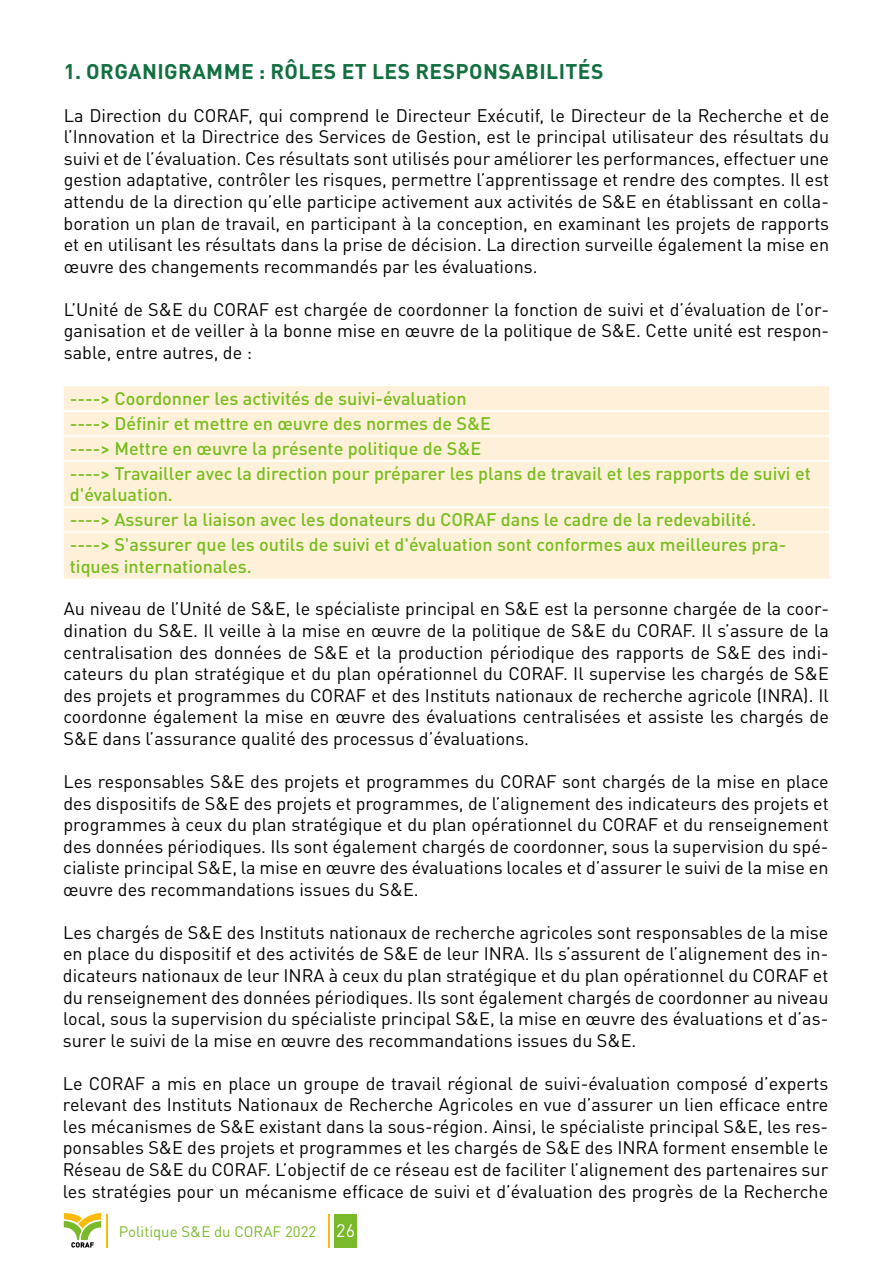
<style>
.page{position:relative;width:893px;height:1263px;background:#fff}
.page>*{position:absolute;margin:0;border:0;box-sizing:border-box;transform-origin:0 0}
.t1{font:700 21px "DIN Pro";letter-spacing:.02em;color:#127040}
.t2{font:18px/21.6px "DIN Pro";color:#000;text-align:justify}
.t3{font:500 18px/24.9px "DIN Pro";color:#78bd1f}
.t4{font:15px "DIN Pro";color:#7ab929}
.s1{font-size:18px;color:#fff}
</style>
<div class="page">
<svg style="left:64px;top:1213px;width:37px;height:34px"></svg>
<hr style="left:106px;top:1214px;width:2px;height:34px;background:#fbba07">
<hr style="left:328px;top:1214px;width:2px;height:34px;background:#fbba07">
<div style="left:334px;top:1214px;width:23px;height:34px;background:#7ab929"></div>
<div style="left:64px;top:386px;width:765px;height:192px;background:#fff1d9"></div>
<hr style="left:64px;top:410px;width:765px;height:2px;background:#fff">
<hr style="left:64px;top:435px;width:765px;height:2px;background:#fff">
<hr style="left:64px;top:460px;width:765px;height:2px;background:#fff">
<hr style="left:64px;top:506px;width:765px;height:2px;background:#fff">
<hr style="left:64px;top:531px;width:765px;height:2px;background:#fff">
<p class="t1" style="left:64px;top:54px;width:541px">1. ORGANIGRAMME : RÔLES ET LES RESPONSABILITÉS</p>
<p class="t2" style="left:64px;top:103px;width:767px">La Direction du CORAF, qui comprend le Directeur Exécutif, le Directeur de la Recherche et de l’Innovation et la Directrice des Services de Gestion, est le principal utilisateur des résultats du suivi et de l’évaluation. Ces résultats sont utilisés pour améliorer les performances, effectuer une gestion adaptative, contrôler les risques, permettre l’apprentissage et rendre des comptes. Il est attendu de la direction qu’elle participe activement aux activités de S&amp;E en établissant en colla&shy;boration un plan de travail, en participant à la conception, en examinant les projets de rapports et en utilisant les résultats dans la prise de décision. La direction surveille également la mise en œuvre des changements recommandés par les évaluations.</p>
<p class="t2" style="left:64px;top:297px;width:767px">L’Unité de S&amp;E du CORAF est chargée de coordonner la fonction de suivi et d’évaluation de l’or&shy;ganisation et de veiller à la bonne mise en œuvre de la politique de S&amp;E. Cette unité est respon&shy;sable, entre autres, de :</p>
<p class="t3" style="left:70px;top:384px;width:743px">----&gt; Coordonner les activités de suivi-évaluation<br>----&gt; Définir et mettre en œuvre des normes de S&amp;E<br>----&gt; Mettre en œuvre la présente politique de S&amp;E<br>----&gt; Travailler avec la direction pour préparer les plans de travail et les rapports de suivi et</p>
<p class="t3" style="left:70px;top:480px;width:718px">d'évaluation.<br>----&gt; Assurer la liaison avec les donateurs du CORAF dans le cadre de la redevabilité. ----&gt; S'assurer que les outils de suivi et d'évaluation sont conformes aux meilleures pra-</p>
<p class="t3" style="left:70px;top:552px;width:183px">tiques internationales.</p>
<p class="t2" style="left:63px;top:596px;width:767px">Au niveau de l’Unité de S&amp;E, le spécialiste principal en S&amp;E est la personne chargée de la coor&shy;dination du S&amp;E. Il veille à la mise en œuvre de la politique de S&amp;E du CORAF. Il s’assure de la centralisation des données de S&amp;E et la production périodique des rapports de S&amp;E des indi&shy;cateurs du plan stratégique et du plan opérationnel du CORAF. Il supervise les chargés de S&amp;E des projets et programmes du CORAF et des Instituts nationaux de recherche agricole (INRA). Il coordonne également la mise en œuvre des évaluations centralisées et assiste les chargés de S&amp;E dans l’assurance qualité des processus d’évaluations.</p>
<p class="t2" style="left:63px;top:769px;width:767px">Les responsables S&amp;E des projets et programmes du CORAF sont chargés de la mise en place des dispositifs de S&amp;E des projets et programmes, de l’alignement des indicateurs des projets et programmes à ceux du plan stratégique et du plan opérationnel du CORAF et du renseignement des données périodiques. Ils sont également chargés de coordonner, sous la supervision du spé&shy;cialiste principal S&amp;E, la mise en œuvre des évaluations locales et d’assurer le suivi de la mise en œuvre des recommandations issues du S&amp;E.</p>
<p class="t2" style="left:63px;top:920px;width:767px">Les chargés de S&amp;E des Instituts nationaux de recherche agricoles sont responsables de la mise en place du dispositif et des activités de S&amp;E de leur INRA. Ils s’assurent de l’alignement des in&shy;dicateurs nationaux de leur INRA à ceux du plan stratégique et du plan opérationnel du CORAF et du renseignement des données périodiques. Ils sont également chargés de coordonner au niveau local, sous la supervision du spécialiste principal S&amp;E, la mise en œuvre des évaluations et d’as&shy;surer le suivi de la mise en œuvre des recommandations issues du S&amp;E.</p>
<p class="t2" style="left:63px;top:1070px;width:767px">Le CORAF a mis en place un groupe de travail régional de suivi-évaluation composé d’experts relevant des Instituts Nationaux de Recherche Agricoles en vue d’assurer un lien efficace entre les mécanismes de S&amp;E existant dans la sous-région. Ainsi, le spécialiste principal S&amp;E, les res&shy;ponsables S&amp;E des projets et programmes et les chargés de S&amp;E des INRA forment ensemble le Réseau de S&amp;E du CORAF. L’objectif de ce réseau est de faciliter l’alignement des partenaires sur les stratégies pour un mécanisme efficace de suivi et d’évaluation des progrès de la Recherche</p>
<p class="t4" style="left:119px;top:1219px;width:238px">Politique S&amp;E du CORAF 2022 <span class="s1">26</span></p>
</div>
